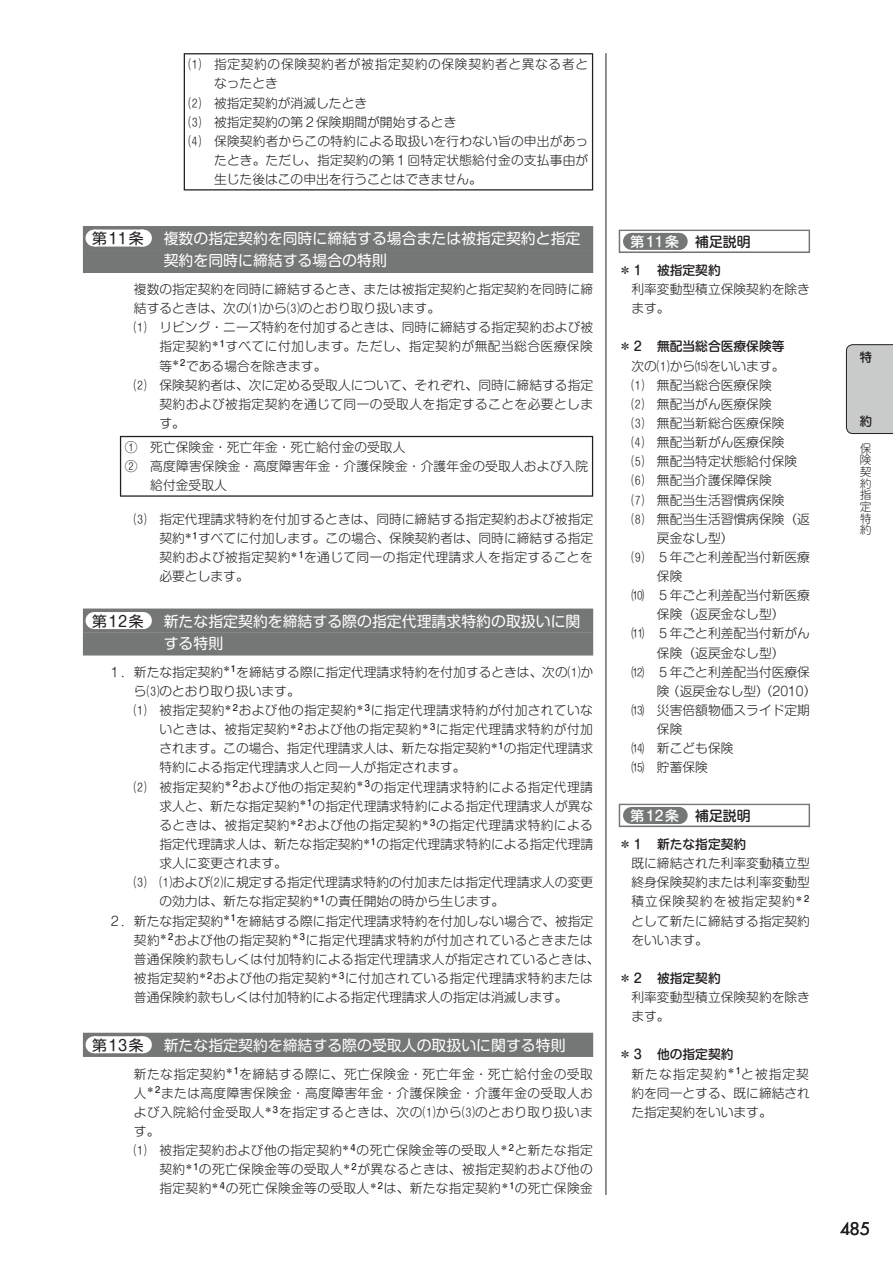
<style>
.page{position:relative;width:893px;height:1263px;background:#fff}
.page>*{position:absolute;margin:0;border:0;box-sizing:border-box;transform-origin:0 0}
.t1{font:16.95px "Futura";color:#231f20}
.t2{font:14.85px/22.4px "Shin M Go Pro Regular 90 pv RKSJ H";color:#fff}
.t3{font:14.85px "Shin M Go Pro Regular 90 pv RKSJ H";letter-spacing:.125em;color:#231f20}
.t4{font:13.8px "Shin M Go Pro Medium 90 pv RKSJ H";color:#fff}
.t5{font:12.75px/19.2px "Shin M Go Pro Light 90 pv RKSJ H";color:#231f20;text-align:justify}
.t6{font:12.75px "Shin M Go Pro Light 90 pv RKSJ H";letter-spacing:.025em;color:#231f20}
.t7{font:12.75px "Shin M Go Pro Light 90 pv RKSJ H";letter-spacing:.03em;color:#231f20}
.t8{font:12.75px "Shin M Go Pro Medium 90 pv RKSJ H";color:#231f20}
.t9{font:12.75px "Shin M Go Pro Light 90 pv RKSJ H";letter-spacing:.05em;color:#231f20}
.t10{font:12.75px "Jun 34 Pro Medium 90 pv RKSJ V";color:#231f20}
.t11{font:11.7px/11.7px "Jun 101 Pro Light 90 pv RKSJ V";color:#231f20;text-align:justify}
.s1{color:#231f20}
</style>
<div class="page">
<hr style="left:606px;top:53px;width:1px;height:1142px;background:#231f20">
<div style="left:619px;top:230px;width:191px;height:23px;background:#b3b3b3"></div>
<div style="left:620px;top:231px;width:189px;height:20px;background:#fff"></div>
<div style="left:631px;top:233px;width:47px;height:17px;background:#757676"></div>
<svg style="left:655px;top:233px;width:24px;height:17px"></svg>
<div style="left:619px;top:804px;width:191px;height:23px;background:#c0c0c0"></div>
<div style="left:620px;top:805px;width:189px;height:20px;background:#fff"></div>
<div style="left:631px;top:807px;width:47px;height:17px;background:#757676"></div>
<svg style="left:678px;top:807px;width:1px;height:17px"></svg>
<div style="left:83px;top:226px;width:510px;height:24px;background:#757676"></div>
<div style="left:94px;top:230px;width:48px;height:17px;background:#fff"></div>
<svg style="left:118px;top:230px;width:25px;height:17px"></svg>
<div style="left:83px;top:250px;width:510px;height:23px;background:#757676"></div>
<div style="left:83px;top:608px;width:510px;height:25px;background:#757676"></div>
<div style="left:94px;top:612px;width:48px;height:17px;background:#fff"></div>
<svg style="left:142px;top:612px;width:1px;height:17px"></svg>
<div style="left:83px;top:632px;width:510px;height:23px;background:#757676"></div>
<div style="left:83px;top:1033px;width:510px;height:24px;background:#757676"></div>
<div style="left:94px;top:1036px;width:48px;height:17px;background:#fff"></div>
<svg style="left:118px;top:1036px;width:25px;height:17px"></svg>
<hr style="left:184px;top:53px;width:409px;height:1px;background:#231f20">
<hr style="left:184px;top:54px;width:1px;height:135px;background:#231f20">
<hr style="left:592px;top:54px;width:1px;height:135px;background:#231f20">
<hr style="left:184px;top:189px;width:409px;height:1px;background:#231f20">
<hr style="left:120px;top:436px;width:473px;height:1px;background:#231f20">
<hr style="left:120px;top:437px;width:1px;height:58px;background:#231f20">
<hr style="left:592px;top:437px;width:1px;height:58px;background:#231f20">
<hr style="left:120px;top:495px;width:473px;height:2px;background:#231f20">
<div style="left:846px;top:344px;width:47px;height:90px;background:#c9cbcb"></div>
<p class="t9" style="left:189px;top:60px;width:401px">⑴ 指定契約の保険契約者が被指定契約の保険契約者と異なる者と</p>
<p class="t5" style="left:214px;top:76px;width:65px">なったとき</p>
<p class="t5" style="left:189px;top:95px;width:180px">⑵ 被指定契約が消滅したとき</p>
<p class="t5" style="left:189px;top:114px;width:269px">⑶ 被指定契約の第２保険期間が開始するとき</p>
<p class="t5" style="left:189px;top:133px;width:401px">⑷ 保険契約者からこの特約による取扱いを行わない旨の申出があっ</p>
<p class="t5" style="left:214px;top:152px;width:376px">たとき。ただし、指定契約の第１回特定状態給付金の支払事由が</p>
<p class="t5" style="left:214px;top:171px;width:269px">生じた後はこの申出を行うことはできません。</p>
<p class="t3" style="left:92px;top:233px;width:53px">第11条</p>
<p class="t2" style="left:164px;top:229px;width:418px">複数の指定契約を同時に締結する場合または被指定契約と指定契約を同時に締結する場合の特則</p>
<p class="t5" style="left:134px;top:281px;width:461px">複数の指定契約を同時に締結するとき、または被指定契約と指定契約を同時に締</p>
<p class="t5" style="left:134px;top:300px;width:308px">結するときは、次の⑴から⑶のとおり取り扱います。</p>
<p class="t5" style="left:134px;top:320px;width:461px">⑴ リビング・ニーズ特約を付加するときは、同時に締結する指定契約および被</p>
<p class="t7" style="left:159px;top:342px;width:435px">指定契約<sup>＊１</sup>すべてに付加します。ただし、指定契約が無配当総合医療保険</p>
<p class="t5" style="left:159px;top:358px;width:168px">等<sup>＊２</sup>である場合を除きます。</p>
<p class="t5" style="left:134px;top:377px;width:461px">⑵ 保険契約者は、次に定める受取人について、それぞれ、同時に締結する指定</p>
<p class="t7" style="left:159px;top:399px;width:435px">契約および被指定契約を通じて同一の受取人を指定することを必要としま</p>
<p class="t5" style="left:159px;top:415px;width:27px">す。</p>
<p class="t5" style="left:125px;top:439px;width:282px">① 死亡保険金・死亡年金・死亡給付金の受取人</p>
<p class="t5" style="left:125px;top:458px;width:465px">② 高度障害保険金・高度障害年金・介護保険金・介護年金の受取人および入院</p>
<p class="t5" style="left:150px;top:478px;width:78px">給付金受取人</p>
<p class="t5" style="left:159px;top:511px;width:435px;text-indent:-26px">⑶ 指定代理請求特約を付加するときは、同時に締結する指定契約および被指定契約<sup>＊１</sup>すべてに付加します。この場合、保険契約者は、同時に締結する指定契約および被指定契約<sup>＊１</sup>を通じて同一の指定代理請求人を指定することを必要とします。</p>
<p class="t3" style="left:92px;top:615px;width:53px">第12条</p>
<p class="t2" style="left:164px;top:612px;width:418px">新たな指定契約を締結する際の指定代理請求特約の取扱いに関する特則</p>
<p class="t5" style="left:108px;top:664px;width:486px">１．新たな指定契約<sup>＊１</sup>を締結する際に指定代理請求特約を付加するときは、次の⑴か</p>
<p class="t5" style="left:134px;top:683px;width:167px">ら⑶のとおり取り扱います。</p>
<p class="t6" style="left:134px;top:705px;width:460px">⑴ 被指定契約<sup>＊２</sup>および他の指定契約<sup>＊３</sup>に指定代理請求特約が付加されていな</p>
<p class="t6" style="left:159px;top:724px;width:435px">いときは、被指定契約<sup>＊２</sup>および他の指定契約<sup>＊３</sup>に指定代理請求特約が付加</p>
<p class="t5" style="left:159px;top:741px;width:435px">されます。この場合、指定代理請求人は、新たな指定契約<sup>＊１</sup>の指定代理請求</p>
<p class="t5" style="left:159px;top:760px;width:308px">特約による指定代理請求人と同一人が指定されます。</p>
<p class="t6" style="left:134px;top:782px;width:460px">⑵ 被指定契約<sup>＊２</sup>および他の指定契約<sup>＊３</sup>の指定代理請求特約による指定代理請</p>
<p class="t5" style="left:159px;top:798px;width:435px">求人と、新たな指定契約<sup>＊１</sup>の指定代理請求特約による指定代理請求人が異な</p>
<p class="t6" style="left:159px;top:820px;width:435px">るときは、被指定契約<sup>＊２</sup>および他の指定契約<sup>＊３</sup>の指定代理請求特約による</p>
<p class="t5" style="left:159px;top:836px;width:435px">指定代理請求人は、新たな指定契約<sup>＊１</sup>の指定代理請求特約による指定代理請</p>
<p class="t5" style="left:159px;top:855px;width:129px">求人に変更されます。</p>
<p class="t5" style="left:134px;top:874px;width:461px">⑶ ⑴および⑵に規定する指定代理請求特約の付加または指定代理請求人の変更</p>
<p class="t5" style="left:159px;top:894px;width:346px">の効力は、新たな指定契約<sup>＊１</sup>の責任開始の時から生じます。</p>
<p class="t5" style="left:108px;top:913px;width:486px">２．新たな指定契約<sup>＊１</sup>を締結する際に指定代理請求特約を付加しない場合で、被指定</p>
<p class="t6" style="left:134px;top:935px;width:460px">契約<sup>＊２</sup>および他の指定契約<sup>＊３</sup>に指定代理請求特約が付加されているときまたは</p>
<p class="t5" style="left:134px;top:951px;width:467px">普通保険約款もしくは付加特約による指定代理請求人が指定されているときは、</p>
<p class="t6" style="left:134px;top:973px;width:460px">被指定契約<sup>＊２</sup>および他の指定契約<sup>＊３</sup>に付加されている指定代理請求特約または</p>
<p class="t5" style="left:134px;top:989px;width:435px">普通保険約款もしくは付加特約による指定代理請求人の指定は消滅します。</p>
<p class="t3" style="left:92px;top:1039px;width:53px">第13条</p>
<p class="t2" style="left:164px;top:1036px;width:403px">新たな指定契約を締結する際の受取人の取扱いに関する特則</p>
<p class="t7" style="left:134px;top:1069px;width:460px">新たな指定契約<sup>＊１</sup>を締結する際に、死亡保険金・死亡年金・死亡給付金の受取</p>
<p class="t7" style="left:134px;top:1088px;width:460px">人<sup>＊２</sup>または高度障害保険金・高度障害年金・介護保険金・介護年金の受取人お</p>
<p class="t6" style="left:134px;top:1107px;width:460px">よび入院給付金受取人<sup>＊３</sup>を指定するときは、次の⑴から⑶のとおり取り扱いま</p>
<p class="t5" style="left:134px;top:1123px;width:27px">す。</p>
<p class="t6" style="left:134px;top:1145px;width:460px">⑴ 被指定契約および他の指定契約<sup>＊４</sup>の死亡保険金等の受取人<sup>＊２</sup>と新たな指定</p>
<p class="t7" style="left:159px;top:1165px;width:435px">契約<sup>＊１</sup>の死亡保険金等の受取人<sup>＊２</sup>が異なるときは、被指定契約および他の</p>
<p class="t6" style="left:159px;top:1184px;width:435px">指定契約<sup>＊４</sup>の死亡保険金等の受取人<sup>＊２</sup>は、新たな指定契約<sup>＊１</sup>の死亡保険金</p>
<p class="t4" style="left:631px;top:236px;width:121px">第11条 <span class="s1">補足説明</span></p>
<p class="t8" style="left:619px;top:265px;width:104px">＊１ 被指定契約</p>
<p class="t5" style="left:631px;top:281px;width:180px">利率変動型積立保険契約を除きます。</p>
<p class="t8" style="left:619px;top:342px;width:167px">＊２ 無配当総合医療保険等</p>
<p class="t5" style="left:631px;top:358px;width:155px">次の⑴から⒂をいいます。</p>
<p class="t5" style="left:631px;top:377px;width:142px">⑴ 無配当総合医療保険</p>
<p class="t5" style="left:631px;top:396px;width:142px">⑵ 無配当がん医療保険</p>
<p class="t5" style="left:631px;top:415px;width:155px">⑶ 無配当新総合医療保険</p>
<p class="t5" style="left:631px;top:434px;width:155px">⑷ 無配当新がん医療保険</p>
<p class="t5" style="left:631px;top:454px;width:167px">⑸ 無配当特定状態給付保険</p>
<p class="t5" style="left:631px;top:473px;width:142px">⑹ 無配当介護保障保険</p>
<p class="t5" style="left:631px;top:492px;width:155px">⑺ 無配当生活習慣病保険</p>
<p class="t5" style="left:631px;top:511px;width:180px">⑻ 無配当生活習慣病保険（返</p>
<p class="t5" style="left:657px;top:530px;width:78px">戻金なし型）</p>
<p class="t5" style="left:631px;top:549px;width:180px">⑼ ５年ごと利差配当付新医療</p>
<p class="t5" style="left:657px;top:568px;width:27px">保険</p>
<p class="t5" style="left:631px;top:587px;width:180px">⑽ ５年ごと利差配当付新医療</p>
<p class="t5" style="left:657px;top:607px;width:129px">保険（返戻金なし型）</p>
<p class="t5" style="left:631px;top:626px;width:180px">⑾ ５年ごと利差配当付新がん</p>
<p class="t5" style="left:657px;top:645px;width:129px">保険（返戻金なし型）</p>
<p class="t5" style="left:631px;top:664px;width:180px">⑿ ５年ごと利差配当付医療保</p>
<p class="t5" style="left:657px;top:683px;width:161px">険（返戻金なし型）（2010）</p>
<p class="t5" style="left:631px;top:702px;width:180px">⒀ 災害倍額物価スライド定期</p>
<p class="t5" style="left:657px;top:721px;width:27px">保険</p>
<p class="t5" style="left:631px;top:741px;width:104px">⒁ 新こども保険</p>
<p class="t5" style="left:631px;top:760px;width:78px">⒂ 貯蓄保険</p>
<p class="t4" style="left:631px;top:810px;width:121px">第12条 <span class="s1">補足説明</span></p>
<p class="t8" style="left:619px;top:839px;width:129px">＊１ 新たな指定契約</p>
<p class="t5" style="left:631px;top:855px;width:181px">既に締結された利率変動積立型終身保険契約または利率変動型積立保険契約を被指定契約<sup>＊２</sup>として新たに締結する指定契約をいいます。</p>
<p class="t8" style="left:619px;top:973px;width:104px">＊２ 被指定契約</p>
<p class="t5" style="left:631px;top:989px;width:180px">利率変動型積立保険契約を除きます。</p>
<p class="t8" style="left:619px;top:1050px;width:116px">＊３ 他の指定契約</p>
<p class="t5" style="left:631px;top:1066px;width:180px">新たな指定契約<sup>＊１</sup>と被指定契約を同一とする、既に締結された指定契約をいいます。</p>
<p class="t10" style="left:859px;top:352px;width:14px">特</p>
<p class="t10" style="left:859px;top:416px;width:13px">約</p>
<p class="t11" style="left:860px;top:444px;width:13px">保険契約指定特約</p>
<h1 class="t1" style="left:840px;top:1221px;width:31px">485</h1>
</div>
